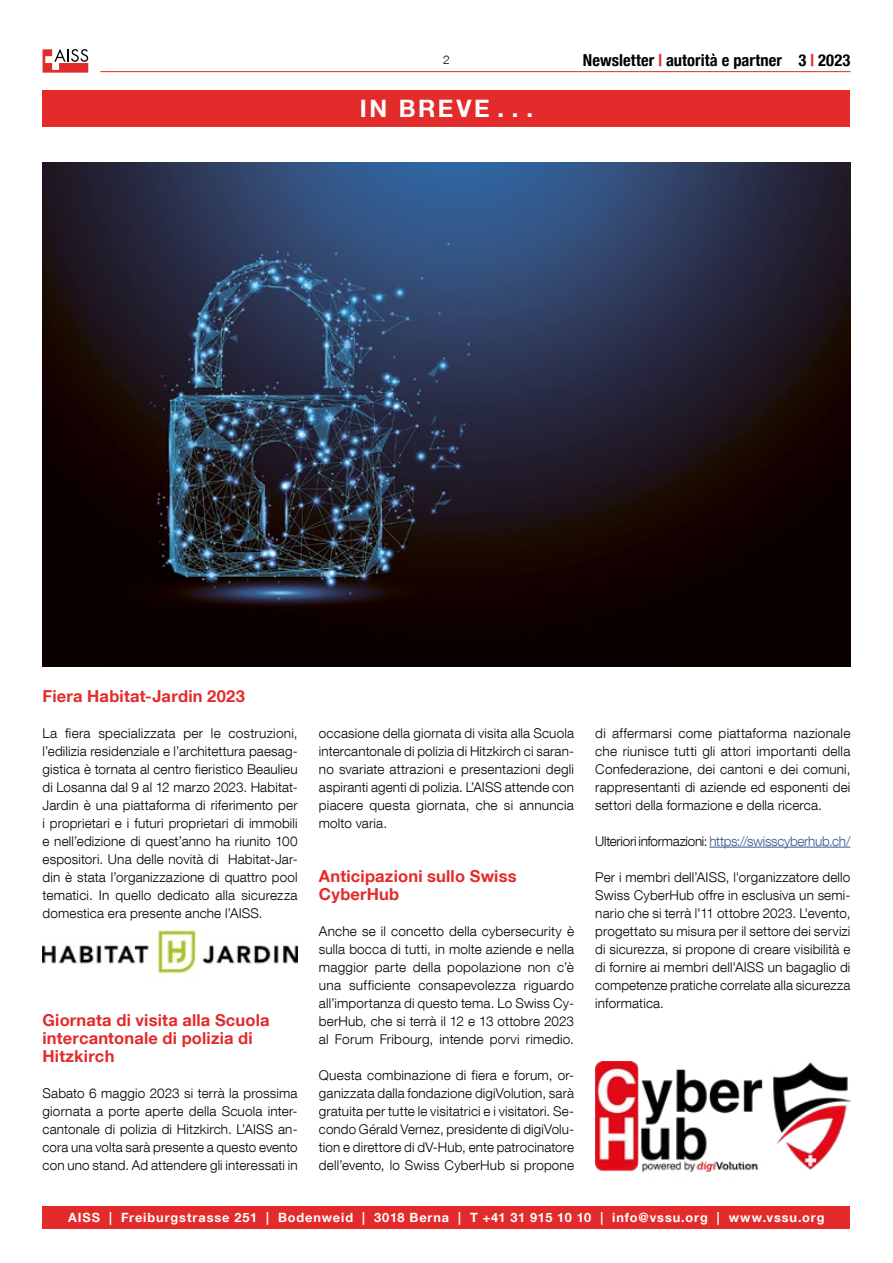
<style>
.page{position:relative;width:893px;height:1263px;background:#fff}
.page>*{position:absolute;margin:0;border:0;box-sizing:border-box;transform-origin:0 0}
.Titel_weiss_16pt{font:700 24px "Helvetica Neue LT Com";letter-spacing:.105em;color:#fff}
.Kurzmeldung_Titel{font:700 16.5px/18px "Helvetica Neue LT Com";letter-spacing:.01em;color:#e42b2b}
.t1{font:700 condensed 16.5px "Helvetica Neue";letter-spacing:.005em;color:#000}
.Grundtext_D{font:300 13.5px/18px "Helvetica Neue LT Com";letter-spacing:.01em;color:#000;text-align:justify}
.Grundtext_D-2{font:300 13.5px "Helvetica Neue LT Com";letter-spacing:-.02em;color:#38598b}
.t2{font:700 12.75px "Helvetica Neue LT Com";letter-spacing:.07em;color:#fff}
.t3{font:300 12px "Helvetica Neue LT Com";color:#000}
.s1{color:#e42b2b}
.s2{color:#000}
</style>
<div class="page">
<div style="left:43px;top:1206px;width:807px;height:23px;background:#e42b2b"></div>
<svg style="left:43px;top:49px;width:45px;height:23px"></svg>
<hr style="left:100px;top:71px;width:750px;height:1px;background:#e42b2b">
<div style="left:43px;top:90px;width:807px;height:36px;background:#e42b2b"></div>
<img style="left:43px;top:930px;width:255px;height:48px">
<img style="left:595px;top:1062px;width:255px;height:110px">
<hr style="left:709px;top:847px;width:141px;height:1px;background:#38598b">
<img style="left:43px;top:162px;width:807px;height:504px">
<p class="t3" style="left:443px;top:52px;width:8px">2</p>
<p class="t1" style="left:583px;top:46px;width:269px">Newsletter <span class="s1">|</span> autorità e partner 3 <span class="s1">|</span> 2023</p>
<p class="Titel_weiss_16pt" style="left:360px;top:93px;width:175px">IN BREVE . . .</p>
<p class="Kurzmeldung_Titel" style="left:43px;top:687px;width:204px">Fiera Habitat-Jardin 2023</p>
<p class="Grundtext_D" style="left:43px;top:724px;width:257px">La fiera specializzata per le costruzioni, l’edilizia residenziale e l’architettura paesag&shy;gistica è tornata al centro fieristico Beaulieu di Losanna dal 9 al 12 marzo 2023. Habitat-Jardin è una piattaforma di riferimento per i proprietari e i futuri proprietari di immobili e nell’edizione di quest’anno ha riunito 100 espositori. Una delle novità di Habitat-Jar&shy;din è stata l’organizzazione di quattro pool tematici. In quello dedicato alla sicurezza domestica era presente anche l’AISS.</p>
<p class="Kurzmeldung_Titel" style="left:43px;top:1011px;width:229px">Giornata di visita alla Scuola intercantonale di polizia di<br>Hitzkirch</p>
<p class="Grundtext_D" style="left:43px;top:1084px;width:257px">Sabato 6 maggio 2023 si terrà la prossima giornata a porte aperte della Scuola inter&shy;cantonale di polizia di Hitzkirch. L’AISS an&shy;cora una volta sarà presente a questo evento con uno stand. Ad attendere gli interessati in</p>
<p class="Grundtext_D" style="left:319px;top:724px;width:257px">occasione della giornata di visita alla Scuola intercantonale di polizia di Hitzkirch ci saran&shy;no svariate attrazioni e presentazioni degli aspiranti agenti di polizia. L’AISS attende con piacere questa giornata, che si annuncia molto varia.</p>
<p class="Kurzmeldung_Titel" style="left:319px;top:867px;width:199px">Anticipazioni sullo Swiss<br>CyberHub</p>
<p class="Grundtext_D" style="left:319px;top:922px;width:257px">Anche se il concetto della cybersecurity è sulla bocca di tutti, in molte aziende e nella maggior parte della popolazione non c’è una sufficiente consapevolezza riguardo all’importanza di questo tema. Lo Swiss Cy&shy;berHub, che si terrà il 12 e 13 ottobre 2023 al Forum Fribourg, intende porvi rimedio.</p>
<p class="Grundtext_D" style="left:319px;top:1066px;width:257px">Questa combinazione di fiera e forum, or&shy;ganizzata dalla fondazione digiVolution, sarà gratuita per tutte le visitatrici e i visitatori. Se&shy;condo Gérald Vernez, presidente di digiVolu&shy;tion e direttore di dV-Hub, ente patrocinatore dell’evento, lo Swiss CyberHub si propone</p>
<p class="Grundtext_D" style="left:595px;top:724px;width:257px">di affermarsi come piattaforma nazionale che riunisce tutti gli attori importanti della Confederazione, dei cantoni e dei comuni, rappresentanti di aziende ed esponenti dei settori della formazione e della ricerca.</p>
<p class="Grundtext_D-2" style="left:595px;top:833px;width:257px"><span class="s2">Ulteriori informazioni:</span> https://swisscyberhub.ch/</p>
<p class="Grundtext_D" style="left:595px;top:868px;width:257px">Per i membri dell’AISS, l'organizzatore dello Swiss CyberHub offre in esclusiva un semi&shy;nario che si terrà l'11 ottobre 2023. L'evento, progettato su misura per il settore dei servizi di sicurezza, si propone di creare visibilità e di fornire ai membri dell'AISS un bagaglio di competenze pratiche correlate alla sicurezza informatica.</p>
<p class="t2" style="left:68px;top:1209px;width:758px">AISS | Freiburgstrasse 251 | Bodenweid | 3018 Berna | T +41 31 915 10 10 | info@vssu.org | www.vssu.org</p>
</div>
